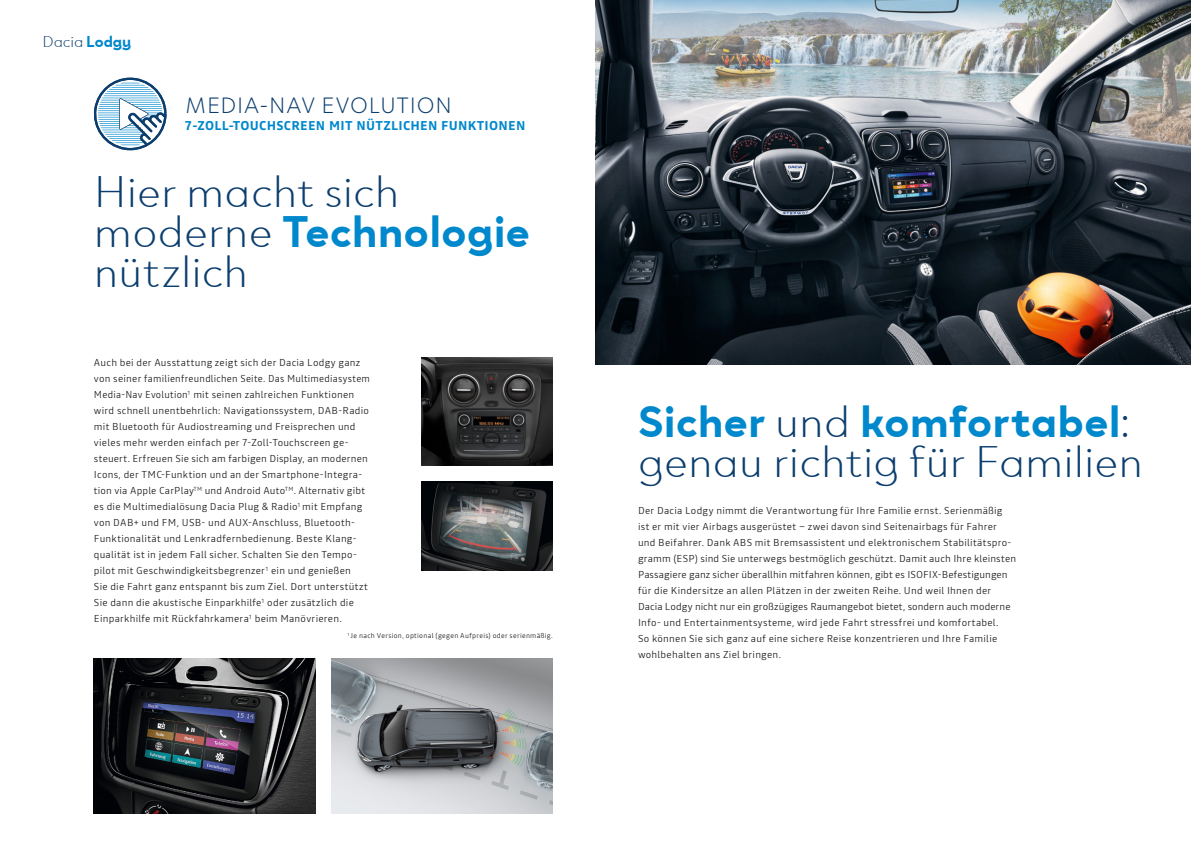
<style>
.page{position:relative;width:1191px;height:842px;background:#fff}
.page>*{position:absolute;margin:0;border:0;box-sizing:border-box;transform-origin:0 0}
.t1{font:300 45px/40px "Dacia Spirit";color:#0b3e6e}
.t2{font:300 22.6px "Dacia Spirit";letter-spacing:.04em;color:#0b3e6e}
.t3{font:300 16px "Dacia Spirit";letter-spacing:-.005em;color:#0b3e6e}
.t4{font:700 12.8px "Read";letter-spacing:.025em;color:#0088cd}
.t5{font:300 10px/16px "Read";letter-spacing:.02em;color:#181716}
.t6{font:300 7px "Read";letter-spacing:.04em;color:#181716}
.s1{font-weight:700;color:#0088cd}
.s2{font-family:"Arial MT Std"}
</style>
<div class="page">
<img style="left:94px;top:658px;width:221px;height:156px">
<img style="left:331px;top:658px;width:222px;height:156px">
<img style="left:422px;top:481px;width:131px;height:89px">
<img style="left:422px;top:357px;width:131px;height:108px">
<img style="left:595px;top:0;width:596px;height:365px">
<svg style="left:94px;top:78px;width:73px;height:72px"></svg>
<h3 class="t3" style="left:43px;top:29px;width:90px">Dacia <span class="s1">Lodgy</span></h3>
<h2 class="t2" style="left:185px;top:88px;width:268px">MEDIA-NAV EVOLUTION</h2>
<p class="t4" style="left:185px;top:117px;width:342px">7-ZOLL-TOUCHSCREEN MIT NÜTZLICHEN FUNKTIONEN</p>
<h1 class="t1" style="left:94px;top:171px;width:437px">Hier macht sich moderne <span class="s1">Technologie </span>nützlich</h1>
<p class="t5" style="left:94px;top:355px;width:277px">Auch bei der Ausstattung zeigt sich der Dacia Lodgy ganz von seiner familienfreundlichen Seite. Das Multimediasystem Media-Nav Evolution<sup>1</sup> mit seinen zahlreichen Funktionen wird schnell unentbehrlich: Navigationssystem, DAB-Radio mit Bluetooth für Audiostreaming und Freisprechen und vieles mehr werden einfach per 7-Zoll-Touchscreen ge&shy;steuert. Erfreuen Sie sich am farbigen Display, an modernen Icons, der TMC-Funktion und an der Smartphone-Integra&shy;tion via Apple CarPlay<sup>TM</sup> und Android Auto<sup>TM</sup>. Alternativ gibt es die Multimedialösung Dacia Plug <span class="s2">&amp;</span> Radio<sup>1</sup> mit Empfang von DAB+ und FM, USB- und AUX-Anschluss, Bluetooth-Funktionalität und Lenkradfernbedienung. Beste Klang&shy;qualität ist in jedem Fall sicher. Schalten Sie den Tempo&shy;pilot mit Geschwindigkeitsbegrenzer<sup>1</sup> ein und genießen<br>Sie die Fahrt ganz entspannt bis zum Ziel. Dort unterstützt Sie dann die akustische Einparkhilfe<sup>1</sup> oder zusätzlich die Einparkhilfe mit Rückfahrkamera<sup>1</sup> beim Manövrieren.</p>
<p class="t6" style="left:348px;top:631px;width:207px"><sup>1</sup> Je nach Version, optional (gegen Aufpreis) oder serienmäßig.</p>
<h1 class="t1" style="left:638px;top:402px;width:506px"><span class="s1">Sicher</span> und <span class="s1">komfortabel</span>: genau richtig für Familien</h1>
<p class="t5" style="left:638px;top:502px;width:380px">Der Dacia Lodgy nimmt die Verantwortung für Ihre Familie ernst. Serienmäßig ist er mit vier Airbags ausgerüstet – zwei davon sind Seitenairbags für Fahrer und Beifahrer. Dank ABS mit Bremsassistent und elektronischem Stabilitätspro&shy;gramm (ESP) sind Sie unterwegs bestmöglich geschützt. Damit auch Ihre kleinsten Passagiere ganz sicher überallhin mitfahren können, gibt es ISOFIX-Befestigungen für die Kindersitze an allen Plätzen in der zweiten Reihe. Und weil Ihnen der Dacia Lodgy nicht nur ein großzügiges Raumangebot bietet, sondern auch moderne Info- und Entertainmentsysteme, wird jede Fahrt stressfrei und komfortabel.<br>So können Sie sich ganz auf eine sichere Reise konzentrieren und Ihre Familie wohlbehalten ans Ziel bringen.</p>
</div>
